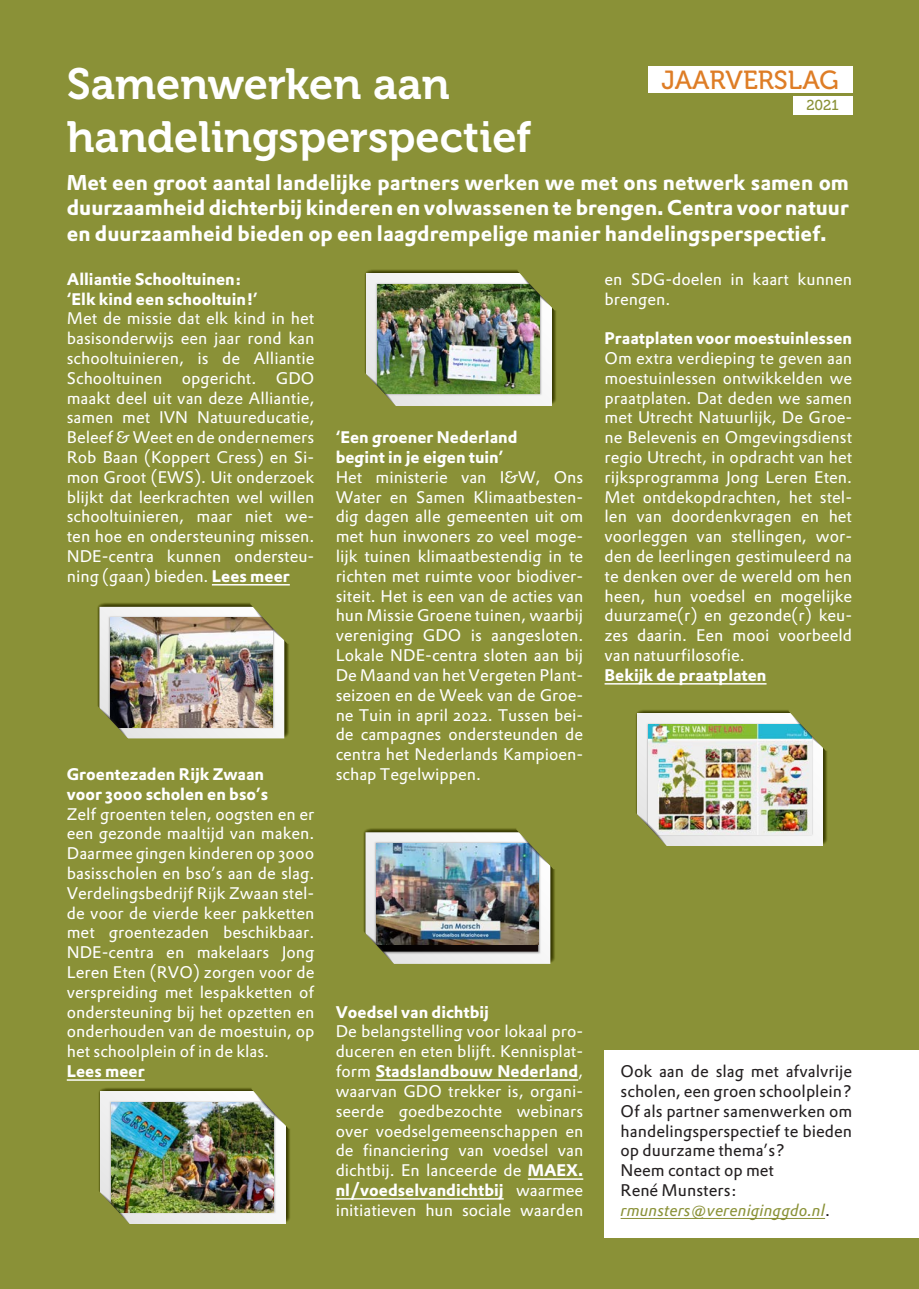
<style>
.page{position:relative;width:919px;height:1289px;background:#fff}
.page>*{position:absolute;margin:0;border:0;box-sizing:border-box;transform-origin:0 0}
.Kop_artikel{font:43.5px "Museo 700";color:#fff}
.t1{font:26.1px "Museo 500";color:#de7d26}
.bodytekst_inzet{font:700 21px/25.2px "DTL Prokyon ST";color:#fff;text-align:justify}
.bodytekst_inzet-2{font:16.5px/19.8px "DTL Prokyon ST";color:#fff;text-align:justify}
.bodytekst_inzet-3{font:700 16.5px "DTL Prokyon ST";color:#fff}
.bodytekst{font:16.5px/19.8px "DTL Prokyon ST";color:#231f20;text-align:justify}
.bodytekst-2{font:italic 16.5px "DTL Prokyon ST";color:#8a9137}
.t2{font:14.4px "Museo 500";color:#8a9137}
.s1{font-weight:700}
.s2{font-style:normal;color:#231f20}
</style>
<div class="page">
<div style="left:0;top:0;width:918px;height:1288px;background:#8a9137"></div>
<div style="left:647px;top:67px;width:205px;height:26px;background:#fff"></div>
<div style="left:792px;top:96px;width:60px;height:18px;background:#fff"></div>
<hr style="left:212px;top:584px;width:78px;height:1px;background:#fff">
<hr style="left:67px;top:1079px;width:78px;height:1px;background:#fff">
<hr style="left:375px;top:1079px;width:203px;height:1px;background:#fff">
<hr style="left:528px;top:1178px;width:55px;height:1px;background:#fff">
<hr style="left:335px;top:1198px;width:168px;height:1px;background:#fff">
<hr style="left:604px;top:683px;width:162px;height:1px;background:#fff">
<img style="left:97px;top:603px;width:192px;height:136px">
<img style="left:84px;top:1080px;width:206px;height:144px">
<img style="left:365px;top:269px;width:191px;height:137px">
<img style="left:363px;top:828px;width:192px;height:136px">
<div style="left:604px;top:1050px;width:314px;height:187px;background:#fff"></div>
<hr style="left:620px;top:1217px;width:205px;height:1px;background:#8a9137">
<img style="left:636px;top:710px;width:191px;height:136px">
<p class="Kop_artikel" style="left:67px;top:60px;width:384px">Samenwerken aan</p>
<p class="Kop_artikel" style="left:67px;top:112px;width:466px">handelingsperspectief</p>
<p class="bodytekst_inzet" style="left:67px;top:170px;width:783px">Met een groot aantal landelijke partners werken we met ons netwerk samen om duurzaamheid dichterbij kinderen en volwassenen te brengen. Centra voor natuur en duurzaamheid bieden op een laagdrempelige manier handelingsperspectief.</p>
<h2 class="t1" style="left:661px;top:65px;width:179px">JAARVERSLAG</h2>
<p class="t2" style="left:806px;top:97px;width:34px">2021</p>
<p class="bodytekst_inzet-3" style="left:67px;top:268px;width:176px">Alliantie Schooltuinen:</p>
<p class="bodytekst_inzet-3" style="left:67px;top:288px;width:192px">‘Elk kind een schooltuin!’</p>
<p class="bodytekst_inzet-2" style="left:67px;top:308px;width:249px">Met de missie dat elk kind in het basisonderwijs een jaar rond kan schooltuinieren, is de Alliantie Schooltuinen opgericht. GDO maakt deel uit van deze Alliantie, samen met IVN Natuureducatie, Beleef &amp; Weet en de ondernemers Rob Baan (Koppert Cress) en Si&shy;mon Groot (EWS). Uit onderzoek blijkt dat leerkrachten wel willen schooltuinieren, maar niet we&shy;ten hoe en ondersteuning missen.<br>NDE-centra kunnen ondersteu&shy;ning (gaan) bieden. <span class="s1">Lees meer</span></p>
<p class="bodytekst_inzet-3" style="left:67px;top:763px;width:199px">Groentezaden Rijk Zwaan</p>
<p class="bodytekst_inzet-3" style="left:67px;top:783px;width:203px">voor 3000 scholen en bso’s</p>
<p class="bodytekst_inzet-2" style="left:67px;top:803px;width:249px">Zelf groenten telen, oogsten en er een gezonde maaltijd van maken.<br>Daarmee gingen kinderen op 3000 basisscholen en bso’s aan de slag.<br>Verdelingsbedrijf Rijk Zwaan stel&shy;de voor de vierde keer pakketten met groentezaden beschikbaar.<br>NDE-centra en makelaars Jong Leren Eten (RVO) zorgen voor de verspreiding met lespakketten of ondersteuning bij het opzetten en onderhouden van de moestuin, op het schoolplein of in de klas.</p>
<p class="bodytekst_inzet-3" style="left:67px;top:1060px;width:79px">Lees meer</p>
<p class="bodytekst_inzet-3" style="left:335px;top:426px;width:183px">‘Een groener Nederland</p>
<p class="bodytekst_inzet-3" style="left:335px;top:446px;width:169px">begint in je eigen tuin’</p>
<p class="bodytekst_inzet-2" style="left:335px;top:467px;width:249px">Het ministerie van I&amp;W, Ons Water en Samen Klimaatbesten&shy;dig dagen alle gemeenten uit om met hun inwoners zo veel moge&shy;lijk tuinen klimaatbestendig in te richten met ruimte voor biodiver&shy;siteit. Het is een van de acties van hun Missie Groene tuinen, waarbij vereniging GDO is aangesloten.<br>Lokale NDE-centra sloten aan bij De Maand van het Vergeten Plant&shy;seizoen en de Week van de Groe&shy;ne Tuin in april 2022. Tussen bei&shy;de campagnes ondersteunden de centra het Nederlands Kampioen&shy;schap Tegelwippen.</p>
<p class="bodytekst_inzet-3" style="left:335px;top:1000px;width:155px">Voedsel van dichtbij</p>
<p class="bodytekst_inzet-2" style="left:335px;top:1021px;width:249px">De belangstelling voor lokaal pro&shy;duceren en eten blijft. Kennisplat&shy;form <span class="s1">Stadslandbouw Nederland</span>, waarvan GDO trekker is, organi&shy;seerde goedbezochte webinars over voedselgemeenschappen en de financiering van voedsel van dichtbij. En lanceerde de <span class="s1">MAEX. nl/voedselvandichtbij</span> waarmee initiatieven hun sociale waarden</p>
<p class="bodytekst_inzet-2" style="left:604px;top:269px;width:249px">en SDG-doelen in kaart kunnen brengen.</p>
<p class="bodytekst_inzet-3" style="left:604px;top:327px;width:249px">Praatplaten voor moestuinlessen</p>
<p class="bodytekst_inzet-2" style="left:604px;top:348px;width:249px">Om extra verdieping te geven aan moestuinlessen ontwikkelden we praatplaten. Dat deden we samen met Utrecht Natuurlijk, De Groe&shy;ne Belevenis en Omgevingsdienst regio Utrecht, in opdracht van het rijksprogramma Jong Leren Eten.<br>Met ontdekopdrachten, het stel&shy;len van doordenkvragen en het voorleggen van stellingen, wor&shy;den de leerlingen gestimuleerd na te denken over de wereld om hen heen, hun voedsel en mogelijke duurzame(r) en gezonde(r) keu&shy;zes daarin. Een mooi voorbeeld van natuurfilosofie.</p>
<p class="bodytekst_inzet-3" style="left:604px;top:664px;width:163px">Bekijk de praatplaten</p>
<p class="bodytekst" style="left:620px;top:1061px;width:233px">Ook aan de slag met afvalvrije scholen, een groen schoolplein?<br>Of als partner samenwerken om handelingsperspectief te bieden op duurzame thema’s?</p>
<p class="bodytekst" style="left:620px;top:1160px;width:155px">Neem contact op met</p>
<p class="bodytekst" style="left:620px;top:1179px;width:118px">René Munsters:</p>
<p class="bodytekst-2" style="left:620px;top:1199px;width:211px">rmunsters@vereniginggdo.nl<span class="s2">.</span></p>
</div>
